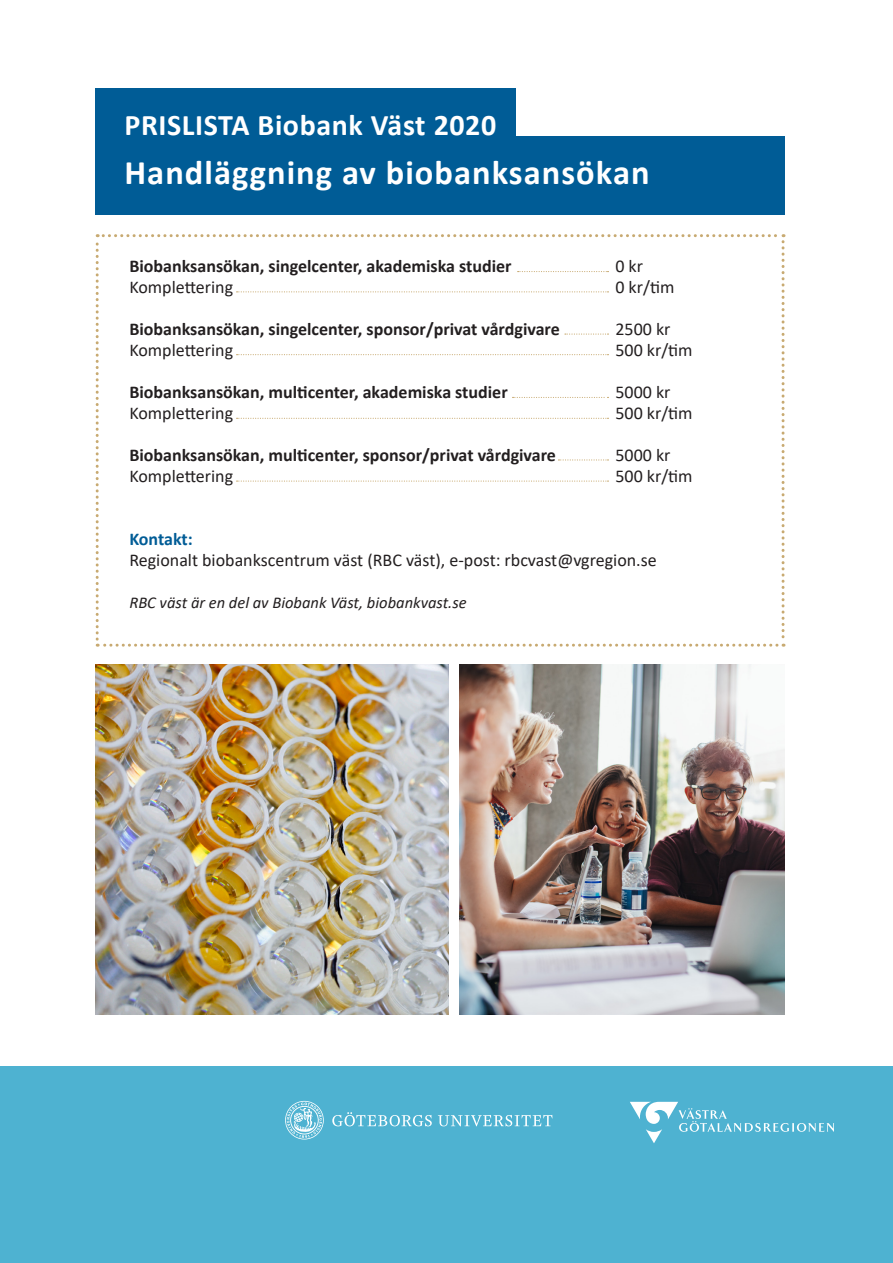
<style>
.page{position:relative;width:893px;height:1263px;background:#fff}
.page>*{position:absolute;margin:0;border:0;box-sizing:border-box;transform-origin:0 0}
.t1{font:700 34.5px "Calibri";letter-spacing:.03em;color:#fff}
.t2{font:700 30px "Calibri";letter-spacing:.02em;color:#fff}
.t3{font:700 18px "Calibri";color:#231f20}
.t4{font:18px "Calibri";color:#231f20}
.t5{font:700 18px "Calibri";letter-spacing:-.01em;color:#005c96}
.t6{font:italic 16.5px "Calibri";color:#231f20}
</style>
<div class="page">
<div style="left:0;top:1067px;width:893px;height:196px;background:#4eb2d1"></div>
<svg style="left:332px;top:1112px;width:100px;height:14px"></svg>
<svg style="left:438px;top:1115px;width:114px;height:11px"></svg>
<svg style="left:285px;top:1101px;width:39px;height:39px"></svg>
<svg style="left:630px;top:1102px;width:204px;height:41px"></svg>
<svg style="left:96px;top:234px;width:688px;height:413px"></svg>
<img style="left:96px;top:665px;width:353px;height:349px">
<img style="left:459px;top:665px;width:326px;height:349px">
<div style="left:96px;top:88px;width:689px;height:127px;background:#005c96"></div>
<div style="left:516px;top:66px;width:377px;height:70px;background:#fff"></div>
<p class="t2" style="left:124px;top:104px;width:373px">PRISLISTA Biobank Väst 2020</p>
<p class="t1" style="left:124px;top:148px;width:527px">Handläggning av biobanksansökan</p>
<p class="t3" style="left:129px;top:253px;width:384px">Biobanksansökan, singelcenter, akademiska studier</p>
<p class="t4" style="left:615px;top:254px;width:29px">0 kr</p>
<p class="t4" style="left:129px;top:275px;width:105px">Komplettering</p>
<p class="t4" style="left:615px;top:275px;width:61px">0 kr/tim</p>
<p class="t3" style="left:129px;top:316px;width:432px">Biobanksansökan, singelcenter, sponsor/privat vårdgivare</p>
<p class="t4" style="left:615px;top:317px;width:57px">2500 kr</p>
<p class="t4" style="left:129px;top:338px;width:105px">Komplettering</p>
<p class="t4" style="left:615px;top:338px;width:79px">500 kr/tim</p>
<p class="t3" style="left:129px;top:379px;width:380px">Biobanksansökan, multicenter, akademiska studier</p>
<p class="t4" style="left:615px;top:380px;width:57px">5000 kr</p>
<p class="t4" style="left:129px;top:401px;width:105px">Komplettering</p>
<p class="t4" style="left:615px;top:401px;width:79px">500 kr/tim</p>
<p class="t3" style="left:129px;top:442px;width:428px">Biobanksansökan, multicenter, sponsor/privat vårdgivare</p>
<p class="t4" style="left:615px;top:443px;width:57px">5000 kr</p>
<p class="t4" style="left:129px;top:464px;width:105px">Komplettering</p>
<p class="t4" style="left:615px;top:464px;width:79px">500 kr/tim</p>
<p class="t5" style="left:129px;top:526px;width:65px">Kontakt:</p>
<p class="t4" style="left:129px;top:548px;width:529px">Regionalt biobankscentrum väst (RBC väst), e-post: rbcvast@vgregion.se</p>
<p class="t6" style="left:129px;top:591px;width:339px">RBC väst är en del av Biobank Väst, biobankvast.se</p>
</div>
